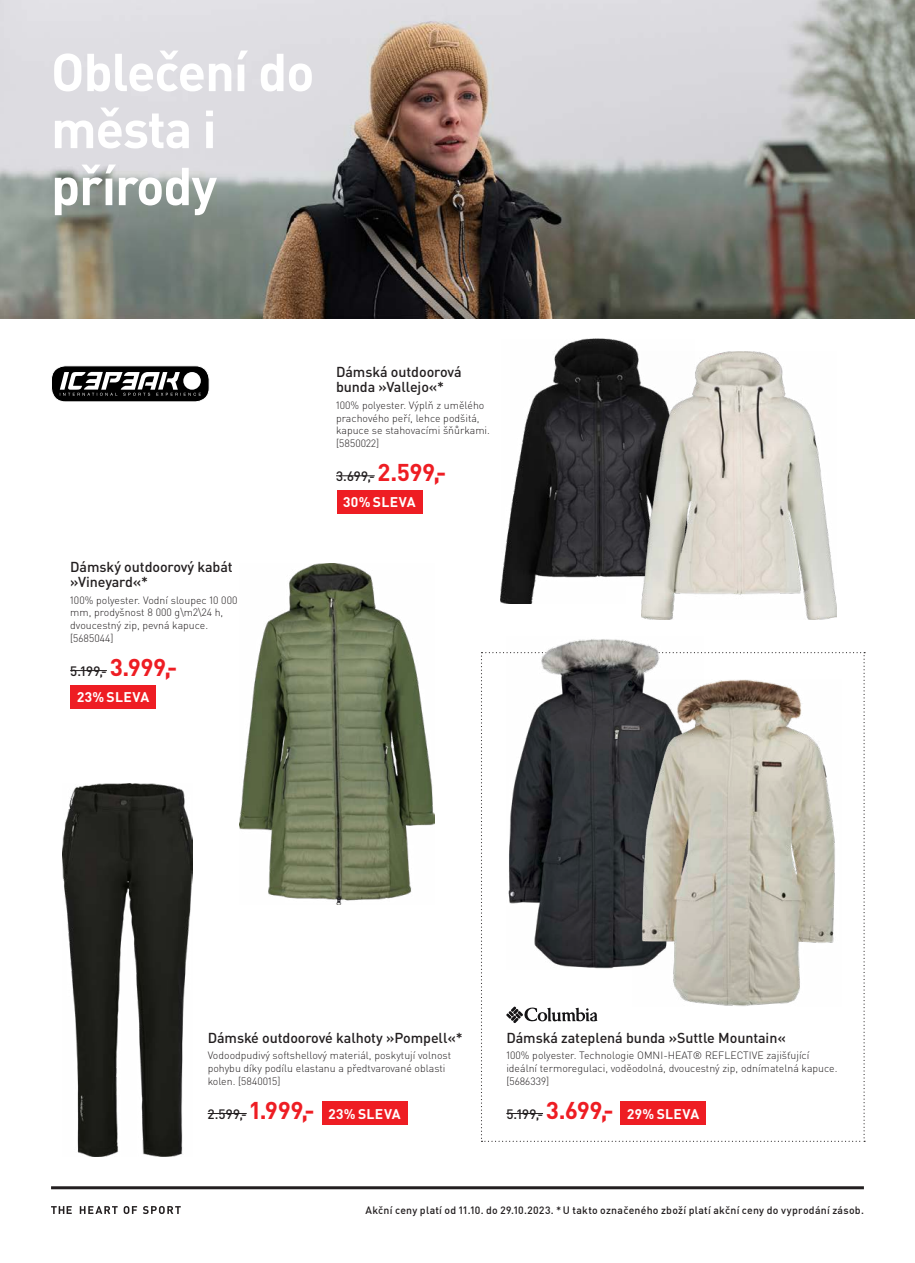
<style>
.page{position:relative;width:915px;height:1263px;background:#fff}
.page>*{position:absolute;margin:0;border:0;box-sizing:border-box;transform-origin:0 0}
.Erlebinsbereich{font:700 52.5px/57px "DIN Pro";letter-spacing:-.02em;color:#fff}
.TI_1_Produktbezeichn{font:500 14.25px/15px "DIN Pro";letter-spacing:-.005em;color:#231f20}
.t1{font:700 13.95px "DIN Pro";letter-spacing:.025em;color:#fff}
.Preis_S_faerbig{font:500 13.5px "DIN Pro";letter-spacing:.02em;color:#231f20}
.TI_2_Text{font:300 10.5px/12.6px "DIN Pro";color:#231f20}
.TI_3_Artikelnummer{font:300 10.5px/12.6px "DIN Pro";color:#231f20}
.t2{font:500 10.5px "FFDIN Profor IIC";letter-spacing:.025em;color:#231f20}
.s1{font-weight:700;font-size:24px;color:#ee1d23}
</style>
<div class="page">
<img style="left:500px;top:338px;width:141px;height:266px">
<img style="left:0;top:0;width:914px;height:319px">
<svg style="left:51px;top:1206px;width:21px;height:8px"></svg>
<svg style="left:80px;top:1206px;width:38px;height:8px"></svg>
<svg style="left:124px;top:1206px;width:13px;height:8px"></svg>
<svg style="left:143px;top:1206px;width:38px;height:8px"></svg>
<hr style="left:51px;top:1186px;width:812px;height:3px;background:#231f20">
<img style="left:63px;top:783px;width:129px;height:373px">
<img style="left:240px;top:563px;width:194px;height:342px">
<img style="left:641px;top:352px;width:195px;height:268px">
<hr style="left:70px;top:670px;width:37px;height:1px;background:#231f20">
<div style="left:71px;top:685px;width:85px;height:23px;background:#ee1d23"></div>
<hr style="left:336px;top:475px;width:38px;height:1px;background:#231f20">
<div style="left:337px;top:490px;width:85px;height:23px;background:#ee1d23"></div>
<hr style="left:207px;top:1113px;width:40px;height:1px;background:#231f20">
<div style="left:322px;top:1101px;width:85px;height:24px;background:#ee1d23"></div>
<svg style="left:481px;top:652px;width:383px;height:490px"></svg>
<img style="left:506px;top:639px;width:197px;height:331px">
<img style="left:632px;top:679px;width:209px;height:327px">
<div style="left:51px;top:366px;width:158px;height:36px;background:#000;border-radius:14px"></div>
<div style="left:51px;top:365px;width:158px;height:37px;border:1px solid #fff;border-radius:14px"></div>
<svg style="left:60px;top:372px;width:141px;height:24px"></svg>
<p class="Erlebinsbereich" style="left:51px;top:37px;width:265px">Oblečení do města i přírody</p>
<p class="TI_1_Produktbezeichn" style="left:70px;top:558px;width:164px">Dámský outdoorový kabát »Vineyard«*</p>
<p class="TI_2_Text" style="left:70px;top:593px;width:169px">100% polyester. Vodní sloupec 10 000 mm, prodyšnost 8 000 g\m2\24 h, dvoucestný zip, pevná kapuce.</p>
<p class="TI_3_Artikelnummer" style="left:70px;top:631px;width:45px">[5685044]</p>
<p class="Preis_S_faerbig" style="left:70px;top:660px;width:109px">5.199,- <span class="s1">3.999,-</span></p>
<p class="t1" style="left:77px;top:685px;width:74px">23% SLEVA</p>
<p class="TI_1_Produktbezeichn" style="left:336px;top:363px;width:127px">Dámská outdoorová bunda »Vallejo«*</p>
<p class="TI_2_Text" style="left:336px;top:398px;width:155px">100% polyester. Výplň z umělého prachového peří, lehce podšitá, kapuce se stahovacími šňůrkami.</p>
<p class="TI_3_Artikelnummer" style="left:336px;top:436px;width:45px">[5850022]</p>
<p class="Preis_S_faerbig" style="left:336px;top:465px;width:112px">3.699,- <span class="s1">2.599,-</span></p>
<p class="t1" style="left:343px;top:490px;width:74px">30% SLEVA</p>
<p class="TI_1_Produktbezeichn" style="left:207px;top:1028px;width:256px">Dámské outdoorové kalhoty »Pompell«*</p>
<p class="TI_3_Artikelnummer" style="left:207px;top:1048px;width:245px">Vodoodpudivý softshellový materiál, poskytují volnost pohybu díky podílu elastanu a předtvarované oblasti kolen. [5840015]</p>
<p class="Preis_S_faerbig" style="left:207px;top:1103px;width:108px">2.599,- <span class="s1">1.999,-</span></p>
<p class="t1" style="left:328px;top:1102px;width:74px">23% SLEVA</p>
<p class="TI_1_Produktbezeichn" style="left:506px;top:1028px;width:281px">Dámská zateplená bunda »Suttle Mountain«</p>
<p class="TI_2_Text" style="left:506px;top:1048px;width:332px">100% polyester. Technologie OMNI-HEAT® REFLECTIVE zajišťující ideální termoregulaci, voděodolná, dvoucestný zip, odnímatelná kapuce.</p>
<p class="TI_3_Artikelnummer" style="left:506px;top:1073px;width:44px">[5686339]</p>
<p class="Preis_S_faerbig" style="left:506px;top:1103px;width:109px">5.199,- <span class="s1">3.699,-</span></p>
<p class="t1" style="left:627px;top:1102px;width:74px">29% SLEVA</p>
<p class="t2" style="left:365px;top:1202px;width:500px">Akční ceny platí od 11.10. do 29.10.2023. *U takto označeného zboží platí akční ceny do vyprodání zásob.</p>
</div>
